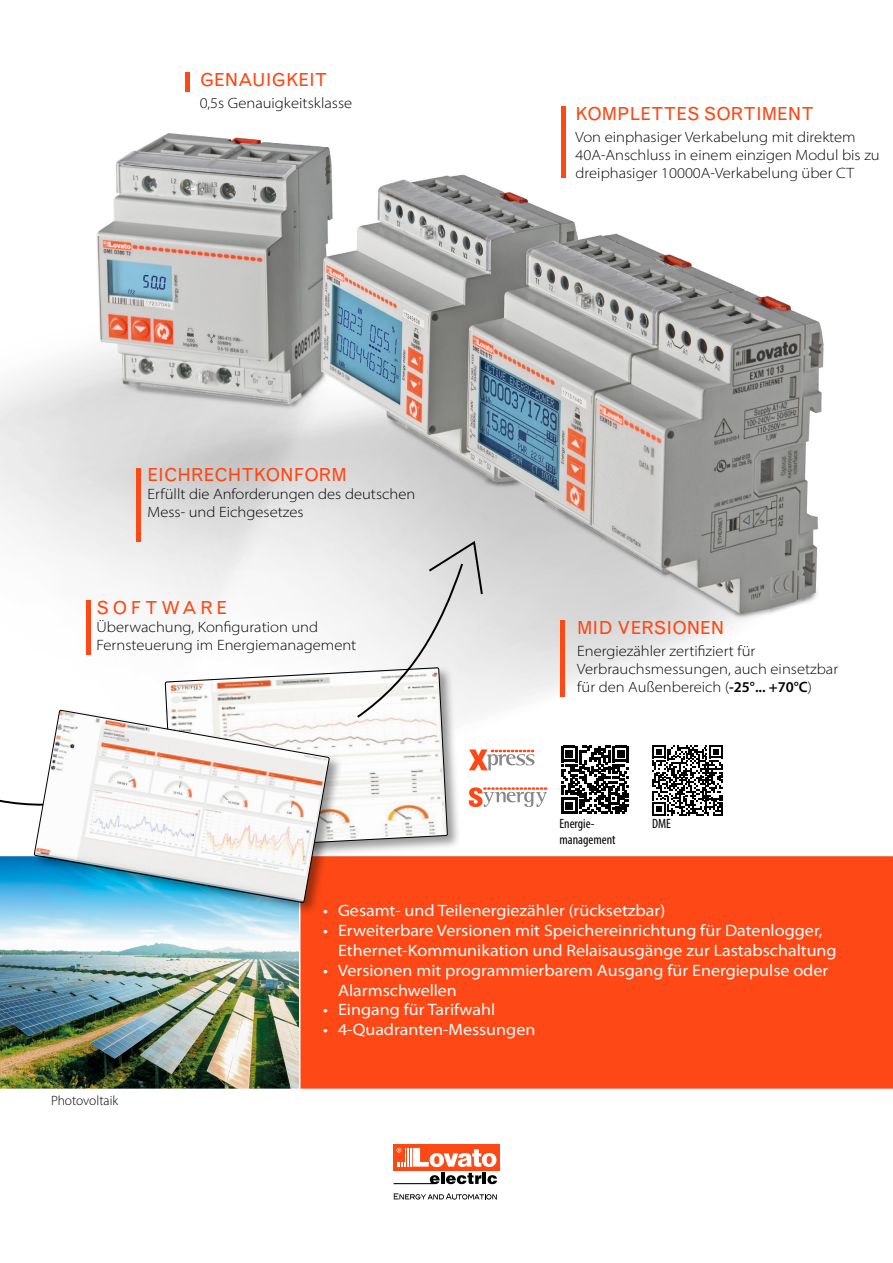
<style>
.page{position:relative;width:893px;height:1263px;background:#fff}
.page>*{position:absolute;margin:0;border:0;box-sizing:border-box;transform-origin:0 0}
.t1{font:18px "Grotesque";color:#fe4815}
.t2{font:18px "Grotesque";letter-spacing:.2em;color:#fe4815}
.t3{font:semi-expanded 16.5px/19.8px "Myriad Pro";color:#fff}
.t4{font:300 semi-expanded 15px/18px "Myriad Pro";color:#000}
.t5{font:condensed 13.5px/16.2px "Myriad Pro";color:#000}
.t6{font:300 13.5px "Myriad Pro";color:#000}
.s1{font-weight:600;font-stretch:normal}
</style>
<div class="page">
<img style="left:0;top:77px;width:824px;height:739px">
<div style="left:300px;top:856px;width:593px;height:233px;background:#fe4815"></div>
<div style="left:163px;top:665px;width:298px;height:199px;background:#000;opacity:.4"></div>
<svg style="left:165px;top:668px;width:283px;height:195px"></svg>
<div style="left:393px;top:1144px;width:107px;height:26px;background:#fe4815"></div>
<svg style="left:394px;top:1148px;width:103px;height:36px"></svg>
<svg style="left:394px;top:1193px;width:103px;height:6px"></svg>
<img style="left:0;top:856px;width:299px;height:233px">
<hr style="left:186px;top:72px;width:4px;height:20px;background:#fe4815">
<hr style="left:561px;top:620px;width:4px;height:77px;background:#fe4815">
<div style="left:561px;top:106px;width:5px;height:72px;background:#fe4815"></div>
<div style="left:86px;top:600px;width:5px;height:55px;background:#fe4815"></div>
<svg style="left:469px;top:749px;width:65px;height:21px"></svg>
<svg style="left:469px;top:787px;width:78px;height:20px"></svg>
<svg style="left:355px;top:539px;width:129px;height:180px"></svg>
<svg style="left:0;top:738px;width:33px;height:72px"></svg>
<svg style="left:561px;top:746px;width:68px;height:68px"></svg>
<svg style="left:652px;top:745px;width:70px;height:71px"></svg>
<hr style="left:136px;top:468px;width:4px;height:74px;background:#fe4815">
<div style="left:33px;top:708px;width:310px;height:208px;background:#000;opacity:.4"></div>
<svg style="left:34px;top:710px;width:296px;height:193px"></svg>
<p class="t1" style="left:200px;top:69px;width:129px">GENAUIGKEIT</p>
<p class="t4" style="left:200px;top:94px;width:154px">0,5s Genauigkeitsklasse</p>
<p class="t1" style="left:148px;top:464px;width:201px">EICHRECHTKONFORM</p>
<p class="t4" style="left:148px;top:485px;width:269px">Erfüllt die Anforderungen des deutschen<br>Mess- und Eichgesetzes</p>
<p class="t2" style="left:97px;top:597px;width:132px">SOFTWARE</p>
<p class="t4" style="left:97px;top:618px;width:261px">Überwachung, Konfiguration und<br>Fernsteuerung im Energiemanagement</p>
<p class="t1" style="left:575px;top:103px;width:240px">KOMPLETTES SORTIMENT</p>
<p class="t4" style="left:575px;top:128px;width:306px">Von einphasiger Verkabelung mit direktem<br>40A-Anschluss in einem einzigen Modul bis zu dreiphasiger 10000A-Verkabelung über CT</p>
<p class="t1" style="left:577px;top:617px;width:149px">MID VERSIONEN</p>
<p class="t4" style="left:577px;top:642px;width:262px">Energiezähler zertifiziert für<br>Verbrauchsmessungen, auch einsetzbar für den Außenbereich (<span class="s1">-25°... +70°C</span>)</p>
<p class="t5" style="left:559px;top:815px;width:58px">Energie&shy;management</p>
<p class="t5" style="left:652px;top:815px;width:20px">DME</p>
<p class="t6" style="left:51px;top:1092px;width:69px">Photovoltaik</p>
<p class="t3" style="left:323px;top:901px;width:344px">• Gesamt- und Teilenergiezähler (rücksetzbar)</p>
<p class="t3" style="left:338px;top:920px;width:500px;text-indent:-15px">• Erweiterbare Versionen mit Speichereinrichtung für Datenlogger,<br>Ethernet-Kommunikation und Relaisausgänge zur Lastabschaltung</p>
<p class="t3" style="left:338px;top:960px;width:492px;text-indent:-15px">• Versionen mit programmierbarem Ausgang für Energiepulse oder<br>Alarmschwellen</p>
<p class="t3" style="left:323px;top:1000px;width:174px">• Eingang für Tarifwahl</p>
<p class="t3" style="left:323px;top:1019px;width:214px">• 4-Quadranten-Messungen</p>
</div>
